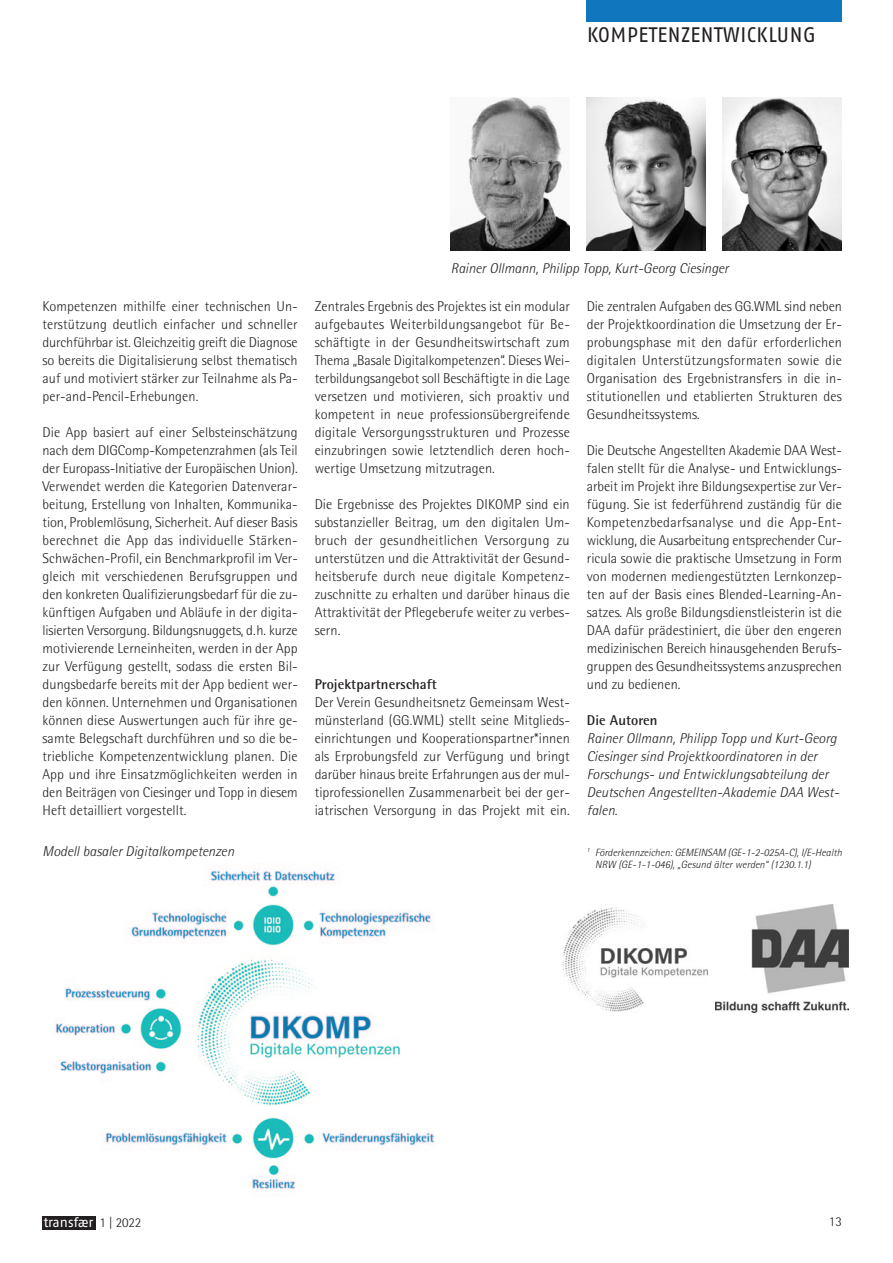
<style>
.page{position:relative;width:893px;height:1263px;background:#fff}
.page>*{position:absolute;margin:0;border:0;box-sizing:border-box;transform-origin:0 0}
.t1{font:21px "Fago No Regular Caps";letter-spacing:-.005em;color:#231f20}
.t2{font:300 14.25px/18px "Rotis Semi Sans";letter-spacing:.005em;color:#231f20;text-align:justify}
.t3{font:italic 300 14.25px/18px "Rotis Semi Sans";letter-spacing:.005em;color:#231f20}
.t4{font:700 14.25px "Rotis Semi Sans";letter-spacing:.005em;color:#231f20}
.t5{font:13.5px "Fago No";color:#fff}
.t6{font:300 13.5px "Rotis Semi Sans";color:#231f20}
.t7{font:italic 300 10.5px/12px "Rotis Semi Sans";color:#231f20}
.s1{font-family:"Rotis Semi Sans";font-weight:300;color:#231f20}
</style>
<div class="page">
<img style="left:451px;top:98px;width:119px;height:153px">
<img style="left:587px;top:98px;width:119px;height:153px">
<img style="left:723px;top:98px;width:119px;height:153px">
<div style="left:43px;top:1216px;width:53px;height:13px;background:#231f20"></div>
<div style="left:587px;top:0;width:255px;height:21px;background:#1076bd"></div>
<img style="left:715px;top:904px;width:133px;height:108px">
<img style="left:562px;top:904px;width:145px;height:108px">
<img style="left:55px;top:870px;width:380px;height:319px">
<h1 class="t1" style="left:587px;top:23px;width:231px">KOMPETENZENTWICKLUNG</h1>
<p class="t2" style="left:43px;top:297px;width:257px">Kompetenzen mithilfe einer technischen Un&shy;terstützung deutlich einfacher und schneller durchführbar ist. Gleichzeitig greift die Diagnose so bereits die Digitalisierung selbst thematisch auf und motiviert stärker zur Teilnahme als Pa&shy;per-and-Pencil-Erhebungen.</p>
<p class="t2" style="left:43px;top:423px;width:257px">Die App basiert auf einer Selbsteinschätzung nach dem DIGComp-Kompetenzrahmen (als Teil der Europass-Initiative der Europäischen Union).<br>Verwendet werden die Kategorien Datenverar&shy;beitung, Erstellung von Inhalten, Kommunika&shy;tion, Problemlösung, Sicherheit. Auf dieser Basis berechnet die App das individuelle Stärken-Schwächen-Profil, ein Benchmarkprofil im Ver&shy;gleich mit verschiedenen Berufsgruppen und den konkreten Qualifizierungsbedarf für die zu&shy;künftigen Aufgaben und Abläufe in der digita&shy;lisierten Versorgung. Bildungsnuggets, d.h. kurze motivierende Lerneinheiten, werden in der App zur Verfügung gestellt, sodass die ersten Bil&shy;dungsbedarfe bereits mit der App bedient wer&shy;den können. Unternehmen und Organisationen können diese Auswertungen auch für ihre ge&shy;samte Belegschaft durchführen und so die be&shy;triebliche Kompetenzentwicklung planen. Die App und ihre Einsatzmöglichkeiten werden in den Beiträgen von Ciesinger und Topp in diesem Heft detailliert vorgestellt.</p>
<p class="t3" style="left:43px;top:842px;width:193px">Modell basaler Digitalkompetenzen</p>
<p class="t3" style="left:451px;top:259px;width:280px">Rainer Ollmann, Philipp Topp, Kurt-Georg Ciesinger</p>
<p class="t2" style="left:315px;top:297px;width:257px">Zentrales Ergebnis des Projektes ist ein modular aufgebautes Weiterbildungsangebot für Be&shy;schäftigte in der Gesundheitswirtschaft zum Thema „Basale Digitalkompetenzen“. Dieses Wei&shy;terbildungsangebot soll Beschäftigte in die Lage versetzen und motivieren, sich proaktiv und kompetent in neue professionsübergreifende digitale Versorgungsstrukturen und Prozesse einzubringen sowie letztendlich deren hoch&shy;wertige Umsetzung mitzutragen.</p>
<p class="t2" style="left:315px;top:495px;width:257px">Die Ergebnisse des Projektes DIKOMP sind ein substanzieller Beitrag, um den digitalen Um&shy;bruch der gesundheitlichen Versorgung zu unter stützen und die Attraktivität der Gesund&shy;heitsberufe durch neue digitale Kompetenz - zuschnitte zu erhalten und darüber hinaus die Attraktivität der Pflegeberufe weiter zu verbes&shy;sern.</p>
<p class="t4" style="left:315px;top:675px;width:124px">Projektpartnerschaft</p>
<p class="t2" style="left:315px;top:693px;width:257px">Der Verein Gesundheitsnetz Gemeinsam West&shy;münsterland (GG.WML) stellt seine Mitglieds&shy;einrichtungen und Kooperationspartner*innen als Erprobungsfeld zur Verfügung und bringt darüber hinaus breite Erfahrungen aus der mul&shy;tiprofessionellen Zusammenarbeit bei der ger&shy;iatrischen Versorgung in das Projekt mit ein.</p>
<p class="t2" style="left:587px;top:297px;width:257px">Die zentralen Aufgaben des GG.WML sind neben der Projektkoordination die Umsetzung der Er&shy;probungsphase mit den dafür erforderlichen digitalen Unterstützungsformaten sowie die Orga nisation des Ergebnistransfers in die in - stitutionellen und etablierten Strukturen des Gesundheitssystems.</p>
<p class="t2" style="left:587px;top:441px;width:257px">Die Deutsche Angestellten Akademie DAA West&shy;falen stellt für die Analyse- und Entwicklungs&shy;arbeit im Projekt ihre Bildungsexpertise zur Ver&shy;fügung. Sie ist federführend zuständig für die Kompetenzbedarfsanalyse und die App-Ent&shy;wicklung, die Ausarbeitung entsprechender Cur&shy;ricula sowie die praktische Umsetzung in Form von modernen mediengestützten Lernkonzep&shy;ten auf der Basis eines Blended-Learning-An&shy;satzes. Als große Bildungsdienstleisterin ist die DAA dafür prädestiniert, die über den engeren medizinischen Bereich hinausgehenden Berufs&shy;gruppen des Gesundheitssystems anzusprechen und zu bedienen.</p>
<p class="t4" style="left:587px;top:711px;width:72px">Die Autoren</p>
<p class="t3" style="left:587px;top:729px;width:254px">Rainer Ollmann, Philipp Topp und Kurt-Georg Ciesinger sind Projektkoordinatoren in der Forschungs- und Entwicklungsabteilung der Deutschen Angestellten-Akademie DAA West&shy;falen.</p>
<p class="t7" style="left:595px;top:846px;width:248px;text-indent:-9px"><sup>1</sup> Förderkennzeichen: GEMEINSAM (GE-1-2-025A-C), I/E-Health<br>NRW (GE-1-1-046), „Gesund älter werden“ (1230.1.1)</p>
<p class="t5" style="left:44px;top:1215px;width:99px">transfær <span class="s1">1 | 2022</span></p>
<p class="t6" style="left:829px;top:1213px;width:15px">13</p>
</div>
